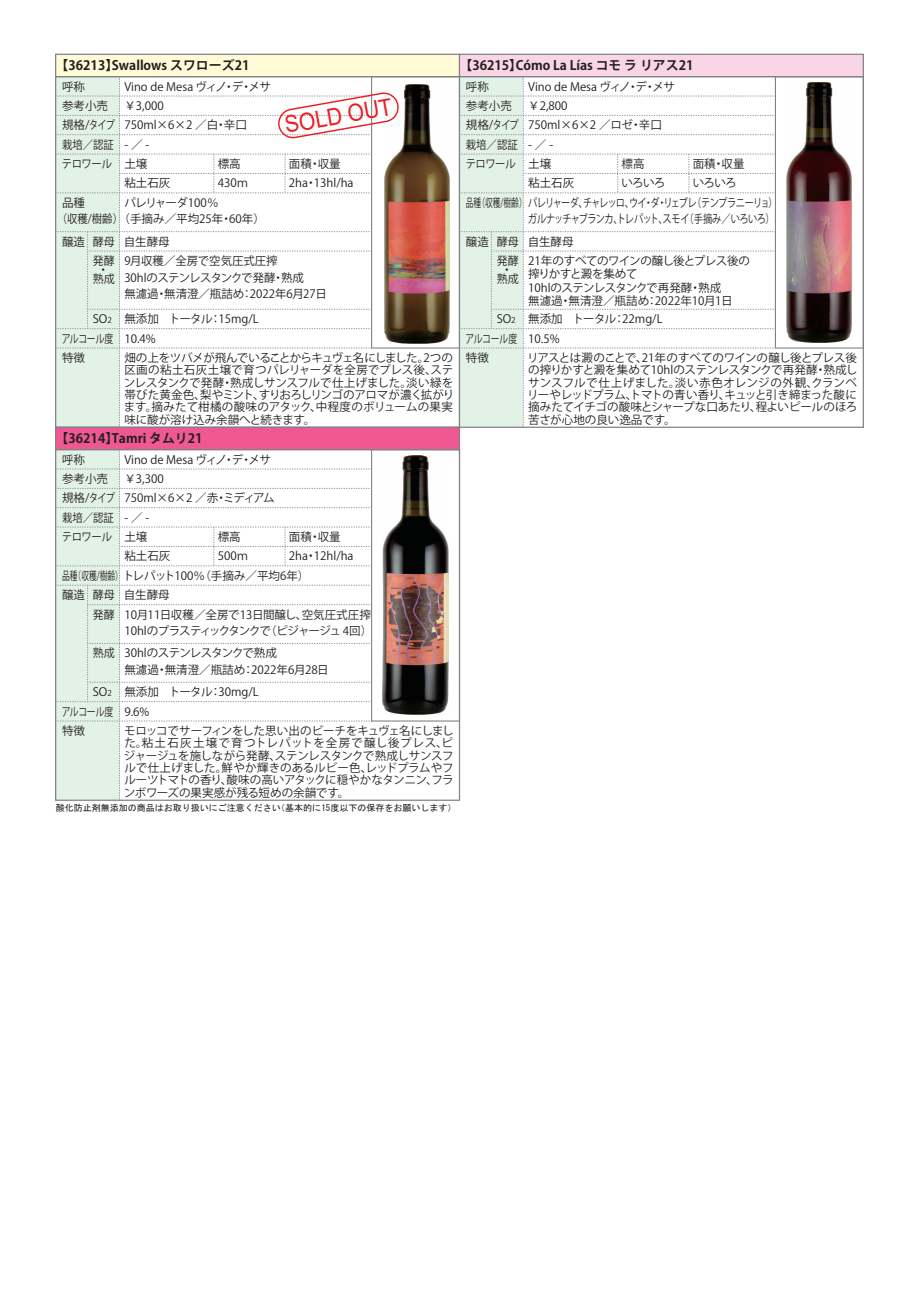
<style>
.page{position:relative;width:919px;height:1289px;background:#fff}
.page>*{position:absolute;margin:0;border:0;box-sizing:border-box;transform-origin:0 0}
.t1{font:23.55px "Arial";color:#ee1d23;scale:.9 1}
.t2{font:700 12.9px "Koz Go Pro";color:#231f20}
.t3{font:11.55px/19.4px "Koz Go Pro";color:#231f20}
.t4{font:11.55px/13.5px "Koz Go Pro";letter-spacing:-.02em;color:#231f20}
.t5{font:11.55px/9px "Koz Go Pro";color:#231f20;text-align:center;scale:.95 1}
.t6{font:11.55px/16.5px "Koz Go Pro";letter-spacing:-.04em;color:#231f20}
.t7{font:11.55px "Koz Go Pro";letter-spacing:-.08em;color:#231f20;scale:.67 1}
.t8{font:11.55px "Koz Go Pro";letter-spacing:-.055em;color:#231f20;scale:.8 1}
.t9{font:11.55px/19.4px "Koz Go Pro";color:#231f20;scale:.67 1}
.t10{font:11.55px/19.5px "Koz Go Pro";letter-spacing:-.02em;color:#231f20;scale:.77 1}
.t11{font:11.55px "Koz Go Pro";color:#231f20;scale:.9 1}
.t12{font:11.55px "Koz Go Pro";letter-spacing:-.065em;color:#231f20}
.t13{font:9px "MS Gothic";color:#231f20}
.s1{font-size:8.1px}
</style>
<div class="page">
<div style="left:55px;top:54px;width:405px;height:23px;background:#fffbd6;border:1px solid #808285"></div>
<div style="left:371px;top:76px;width:89px;height:272px;border:1px solid #808285"></div>
<img style="left:399px;top:84px;width:50px;height:259px">
<div style="left:459px;top:54px;width:404px;height:23px;background:#fad5e5;border:1px solid #808285"></div>
<div style="left:774px;top:76px;width:89px;height:272px;border:1px solid #808285"></div>
<svg style="left:459px;top:77px;width:316px;height:350px"></svg>
<img style="left:786px;top:82px;width:65px;height:260px">
<div style="left:55px;top:426px;width:405px;height:24px;background:#f05893;border:1px solid #808285"></div>
<div style="left:371px;top:449px;width:89px;height:272px;border:1px solid #808285"></div>
<svg style="left:56px;top:449px;width:316px;height:351px"></svg>
<img style="left:383px;top:455px;width:65px;height:260px">
<svg style="left:56px;top:77px;width:343px;height:350px"></svg>
<p class="t2" style="left:56px;top:57px;width:195px">【36213】Swallows スワローズ21</p>
<p class="t3" style="left:62px;top:77px;width:48px">呼称<br>参考小売</p>
<p class="t3" style="left:62px;top:116px;width:54px">規格/タイプ栽培／認証</p>
<p class="t11" style="left:62px;top:156px;width:57px">テロワール</p>
<p class="t3" style="left:57px;top:194px;width:68px;line-height:16.5px;text-indent:5px">品種<br>（収穫/樹齢）</p>
<p class="t3" style="left:62px;top:232px;width:25px">醸造</p>
<p class="t5" style="left:93px;top:237px;width:25px">酵母</p>
<p class="t5" style="left:93px;top:256px;width:25px">発酵・熟成</p>
<p class="t3" style="left:93px;top:309px;width:20px">SO<span class="s1">2</span></p>
<p class="t10" style="left:62px;top:329px;width:69px">アルコール度特徴</p>
<p class="t3" style="left:124px;top:77px;width:148px">Vino de Mesa ヴィノ・デ・メサ￥3,000</p>
<p class="t3" style="left:124px;top:116px;width:124px">750ml×6×2 ／白・辛口-／-<br>土壌<br>粘土石灰</p>
<p class="t3" style="left:218px;top:154px;width:25px">標高</p>
<p class="t3" style="left:218px;top:174px;width:32px">430ｍ</p>
<h1 class="t1" style="left:282px;top:109px;width:122px;rotate:-10deg">SOLD OUT</h1>
<p class="t3" style="left:289px;top:154px;width:66px">面積・収量<br>2ha・13hl/ha</p>
<p class="t12" style="left:124px;top:195px;width:96px">パレリャーダ100％</p>
<p class="t3" style="left:118px;top:210px;width:148px">（手摘み／平均25年・60年）</p>
<p class="t3" style="left:124px;top:253px;width:204px;line-height:16.5px">9月収穫／全房で空気圧式圧搾<br>30hlのステンレスタンクで発酵・熟成<br>無濾過・無清澄／瓶詰め：2022年6月27日</p>
<p class="t3" style="left:124px;top:309px;width:136px">無添加　トータル：15mg/L<br>10.4%</p>
<p class="t3" style="left:124px;top:232px;width:47px">自生酵母</p>
<p class="t3" style="left:124px;top:352px;width:332px;line-height:12.3px;text-align:justify">畑の上をツバメが飛んでいることからキュヴェ名にしました。2つの区画の粘土石灰土壌で育つパレリャーダを全房でプレス後、ステンレスタンクで発酵・熟成しサンスフルで仕上げました。淡い緑を帯びた黄金色、梨やミント、すりおろしリンゴのアロマが濃く拡がります。摘みたて柑橘の酸味のアタック、中程度のボリュームの果実味に酸が溶け込み余韻へと続きます。</p>
<p class="t2" style="left:56px;top:430px;width:148px">【36214】Tamri タムリ21</p>
<p class="t3" style="left:62px;top:450px;width:48px">呼称<br>参考小売</p>
<p class="t3" style="left:124px;top:450px;width:148px">Vino de Mesa ヴィノ・デ・メサ￥3,300</p>
<p class="t3" style="left:124px;top:488px;width:152px">750ml×6×2 ／赤・ミディアム-／-<br>土壌<br>粘土石灰</p>
<p class="t3" style="left:62px;top:489px;width:54px">規格/タイプ栽培／認証</p>
<p class="t3" style="left:218px;top:527px;width:32px">標高<br>500ｍ</p>
<p class="t3" style="left:289px;top:527px;width:66px">面積・収量<br>2ha・12hl/ha</p>
<p class="t11" style="left:62px;top:529px;width:57px">テロワール</p>
<p class="t9" style="left:62px;top:566px;width:371px">品種（収穫/樹齢）トレパット100％（手摘み／平均6年）醸造</p>
<p class="t5" style="left:93px;top:590px;width:25px">酵母</p>
<p class="t3" style="left:124px;top:585px;width:47px">自生酵母</p>
<p class="t6" style="left:124px;top:606px;width:249px">10月11日収穫／全房で13日間醸し、空気圧式圧搾<br>10hlのプラスティックタンクで（ピジャージュ 4回）</p>
<p class="t5" style="left:124px;top:645px;width:217px;line-height:16.5px;text-align:left;text-indent:-31px">熟成 30hlのステンレスタンクで熟成<br>無濾過・無清澄／瓶詰め：2022年6月28日</p>
<p class="t3" style="left:124px;top:682px;width:136px">無添加　トータル：30mg/L<br>9.6%</p>
<p class="t5" style="left:93px;top:610px;width:25px">発酵</p>
<p class="t3" style="left:93px;top:682px;width:20px">SO<span class="s1">2</span></p>
<p class="t10" style="left:62px;top:701px;width:69px">アルコール度特徴</p>
<p class="t3" style="left:124px;top:725px;width:331px;line-height:12.3px;text-align:justify">モロッコでサーフィンをした思い出のビーチをキュヴェ名にしました。粘土石灰土壌で育つトレパットを全房で醸し後プレス、ピジャージュを施しながら発酵、ステンレスタンクで熟成しサンスフルで仕上げました。鮮やか輝きのあるルビー色、レッドプラムやフルーツトマトの香り、酸味の高いアタックに穏やかなタンニン、フランボワーズの果実感が残る短めの余韻です。</p>
<p class="t13" style="left:56px;top:803px;width:402px">酸化防止剤無添加の商品はお取り扱いにご注意ください（基本的に15度以下の保存をお願いします）</p>
<p class="t2" style="left:459px;top:57px;width:235px">【36215】Cómo La Lías コモ ラ リアス21</p>
<p class="t3" style="left:466px;top:77px;width:48px">呼称<br>参考小売</p>
<p class="t3" style="left:528px;top:77px;width:148px">Vino de Mesa ヴィノ・デ・メサ￥2,800</p>
<p class="t3" style="left:466px;top:116px;width:54px">規格/タイプ栽培／認証</p>
<p class="t3" style="left:528px;top:116px;width:135px">750ml×6×2 ／ロゼ・辛口-／-<br>土壌<br>粘土石灰</p>
<p class="t3" style="left:621px;top:154px;width:45px">標高<br>いろいろ</p>
<p class="t8" style="left:528px;top:212px;width:310px">ガルナッチャブランカ、トレパット、スモイ（手摘み／いろいろ）</p>
<p class="t4" style="left:528px;top:254px;width:223px">21年のすべてのワインの醸し後とプレス後の搾りかすと澱を集めて<br>10hlのステンレスタンクで再発酵・熟成<br>無濾過・無清澄／瓶詰め：2022年10月1日</p>
<p class="t3" style="left:528px;top:309px;width:136px">無添加　トータル：22mg/L<br>10.5%</p>
<p class="t3" style="left:692px;top:154px;width:53px">面積・収量いろいろ</p>
<p class="t11" style="left:465px;top:156px;width:57px">テロワール</p>
<p class="t7" style="left:466px;top:195px;width:467px">品種（収穫/樹齢）パレリャーダ、チャレッロ、ウイ・ダ・リェブレ（テンプラニーリョ）</p>
<p class="t3" style="left:466px;top:232px;width:25px">醸造</p>
<p class="t3" style="left:527px;top:232px;width:47px">自生酵母</p>
<p class="t5" style="left:496px;top:237px;width:25px">酵母</p>
<p class="t5" style="left:496px;top:256px;width:25px">発酵・熟成</p>
<p class="t3" style="left:496px;top:309px;width:20px">SO<span class="s1">2</span></p>
<p class="t10" style="left:465px;top:329px;width:69px">アルコール度特徴</p>
<p class="t3" style="left:527px;top:352px;width:332px;line-height:12.3px;text-align:justify">リアスとは澱のことで、21年のすべてのワインの醸し後とプレス後の搾りかすと澱を集めて10hlのステンレスタンクで再発酵・熟成しサンスフルで仕上げました。淡い赤色オレンジの外観、クランベリーやレッドプラム、トマトの青い香り、キュッと引き締まった酸に摘みたてイチゴの酸味とシャープな口あたり、程よいピールのほろ苦さが心地の良い逸品です。</p>
</div>
